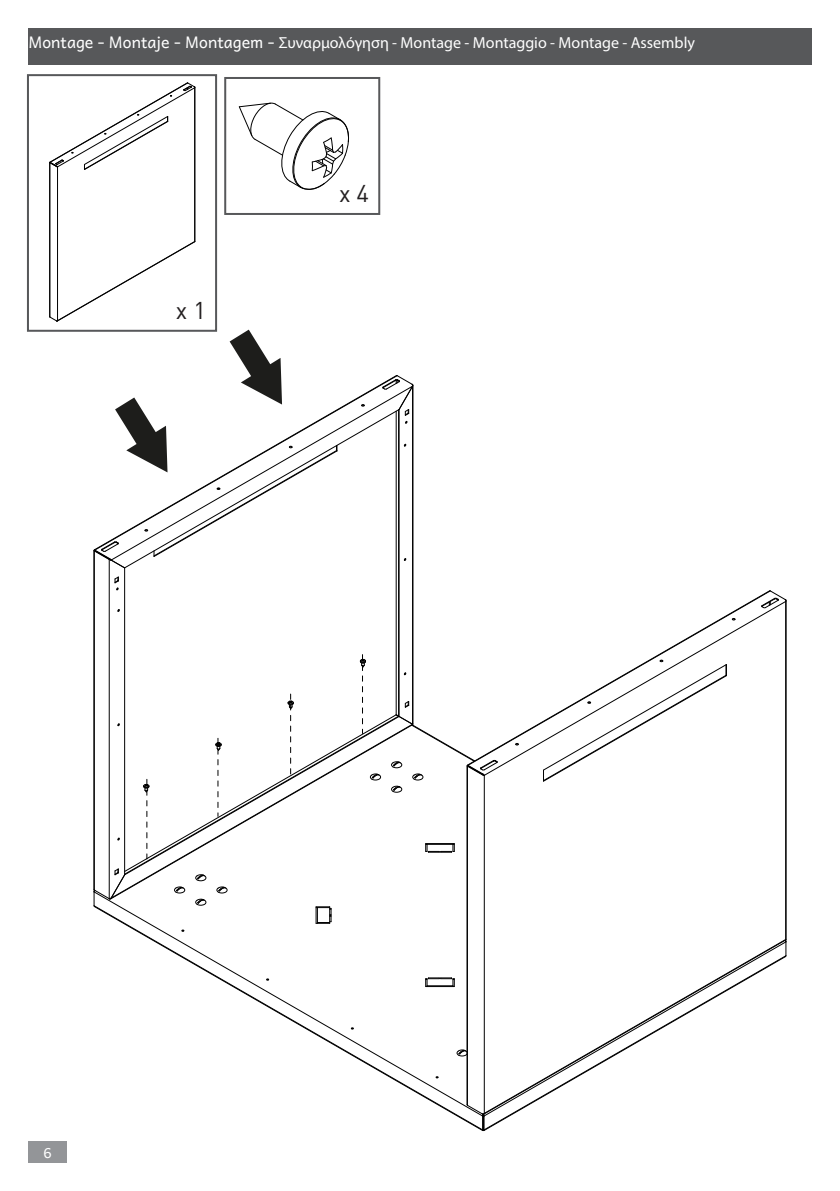
<style>
.page{position:relative;width:840px;height:1191px;background:#fff}
.page>*{position:absolute;margin:0;border:0;box-sizing:border-box;transform-origin:0 0}
.t1{font:24px "DIN Pro";color:#231f20}
.t2{font:16px "Myriad Pro";color:#fff}
.t3{font:14px "Andika";color:#fff}
.s1{font-family:"Andika"}
</style>
<div class="page">
<div style="left:28px;top:1141px;width:39px;height:21px;background:#939598"></div>
<div style="left:28px;top:28px;width:783px;height:37px;background:#57585a"></div>
<hr style="left:483px;top:775px;width:1px;height:338px;background:#000">
<hr style="left:784px;top:601px;width:1px;height:338px;background:#000">
<hr style="left:467px;top:766px;width:1px;height:339px;background:#000">
<svg style="left:769px;top:590px;width:17px;height:18px"></svg>
<svg style="left:543px;top:766px;width:28px;height:15px"></svg>
<hr style="left:466px;top:766px;width:1px;height:338px;background:#000">
<hr style="left:785px;top:600px;width:1px;height:339px;background:#000">
<svg style="left:497px;top:590px;width:272px;height:176px"></svg>
<hr style="left:395px;top:411px;width:1px;height:304px;background:#000">
<hr style="left:398px;top:409px;width:1px;height:307px;background:#000">
<svg style="left:404px;top:701px;width:5px;height:7px"></svg>
<hr style="left:94px;top:551px;width:1px;height:339px;background:#000">
<hr style="left:124px;top:568px;width:1px;height:306px;background:#000">
<hr style="left:109px;top:559px;width:1px;height:339px;background:#000">
<svg style="left:395px;top:423px;width:12px;height:137px"></svg>
<svg style="left:114px;top:576px;width:5px;height:14px"></svg>
<svg style="left:396px;top:375px;width:17px;height:48px"></svg>
<svg style="left:117px;top:724px;width:283px;height:167px"></svg>
<hr style="left:412px;top:385px;width:1px;height:339px;background:#000">
<hr style="left:93px;top:550px;width:1px;height:339px;background:#000">
<svg style="left:337px;top:375px;width:59px;height:175px"></svg>
<svg style="left:93px;top:868px;width:33px;height:23px"></svg>
<svg style="left:783px;top:939px;width:3px;height:18px"></svg>
<svg style="left:425px;top:843px;width:29px;height:10px"></svg>
<svg style="left:94px;top:906px;width:389px;height:225px"></svg>
<svg style="left:483px;top:956px;width:302px;height:175px"></svg>
<svg style="left:391px;top:714px;width:106px;height:78px"></svg>
<svg style="left:143px;top:779px;width:6px;height:80px"></svg>
<svg style="left:215px;top:738px;width:6px;height:78px"></svg>
<svg style="left:287px;top:694px;width:7px;height:81px"></svg>
<svg style="left:360px;top:654px;width:6px;height:79px"></svg>
<svg style="left:94px;top:330px;width:243px;height:238px"></svg>
<hr style="left:57px;top:167px;width:1px;height:154px;background:#000">
<svg style="left:49px;top:241px;width:146px;height:81px"></svg>
<hr style="left:49px;top:162px;width:1px;height:155px;background:#000">
<hr style="left:194px;top:87px;width:1px;height:154px;background:#000">
<svg style="left:50px;top:83px;width:145px;height:87px"></svg>
<div style="left:27px;top:74px;width:190px;height:258px;border:2px solid #57585a"></div>
<svg style="left:239px;top:102px;width:110px;height:88px"></svg>
<div style="left:224px;top:77px;width:156px;height:138px;border:2px solid #57585a"></div>
<p class="t2" style="left:28px;top:33px;width:667px"><span class="s1">Montage - Montaje - Montagem -</span> Συναρμολόγηση - Montage - Montaggio - Montage - Assembly</p>
<p class="t1" style="left:176px;top:291px;width:31px">x 1</p>
<p class="t1" style="left:339px;top:174px;width:31px">x 4</p>
<p class="t3" style="left:43px;top:1145px;width:10px">6</p>
</div>
